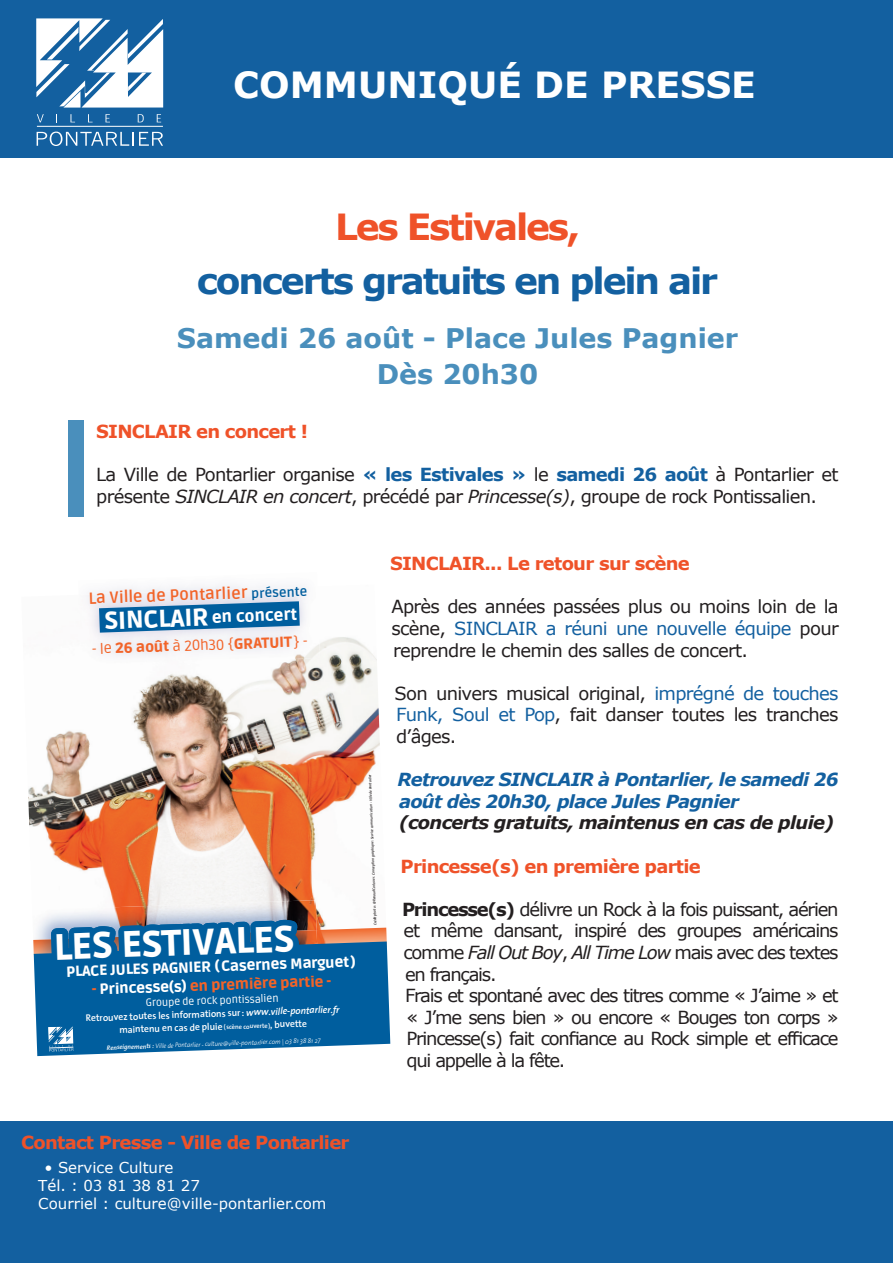
<style>
.page{position:relative;width:893px;height:1263px;background:#fff}
.page>*{position:absolute;margin:0;border:0;box-sizing:border-box;transform-origin:0 0}
.t1{font:900 36.6px "Ruda";color:#fff}
.t2{font:700 36px "Verdana";letter-spacing:-.06em;color:#1360a0}
.t3{font:700 36px "Verdana";color:#fff}
.t4{font:700 36px "Verdana";letter-spacing:-.06em;color:#ef5229}
.t5{font:700 27px/36px "Verdana";color:#4a8fbc;text-align:center}
.t6{font:18px/21.6px "Verdana";letter-spacing:-.07em;color:#231f20;text-align:justify}
.t7{font:18px/21.6px "Verdana";letter-spacing:-.04em;color:#231f20}
.t8{font:700 18px "Verdana";letter-spacing:-.04em;color:#ef5229}
.t9{font:italic 700 18px/21.6px "Verdana";letter-spacing:-.04em;color:#1360a0}
.t10{font:italic 700 18px "Verdana";letter-spacing:-.04em;color:#231f20}
.t11{font:700 16.2px/23.5px "Ruda";color:#f26429;text-align:center}
.t12{font:15px/18px "Verdana";color:#fff}
.t13{font:900 14.55px "Ruda";color:#f26429}
.t14{font:900 14.55px "Ruda";color:#fff}
.t15{font:10.5px "Ruda";color:#fff}
.t16{font:9.75px/12.9px "The Sans Semi Bold Semi Bold 2";color:#fff;text-align:center}
.t17{font:italic 300 6.45px "The Sans";color:#fff;scale:.96 1}
.t18{font:italic 600 3.6px "The Sans";color:#231f20}
.s1{font-weight:700;color:#1360a0}
.s2{font-style:italic}
.s3{font-size:13.05px;color:#005e9e}
.s4{font-weight:900;font-size:24.3px;color:#fff}
.s5{font-weight:900;color:#fff}
.s6{font-weight:400}
.s7{color:#fff}
.s8{font-family:"The Sans";font-weight:600;font-style:italic}
.s9{font-size:6.45px}
.s10{font-weight:600}
.s11{color:#1360a0}
.s12{font-weight:700}
</style>
<div class="page">
<div style="left:0;top:1121px;width:893px;height:142px;background:#1360a0"></div>
<div style="left:0;top:0;width:893px;height:157px;background:#1360a0"></div>
<img style="left:28px;top:585px;width:362px;height:471px">
<svg style="left:37px;top:114px;width:7px;height:8px"></svg>
<svg style="left:88px;top:114px;width:5px;height:8px"></svg>
<svg style="left:106px;top:114px;width:4px;height:8px"></svg>
<svg style="left:138px;top:114px;width:6px;height:8px"></svg>
<svg style="left:157px;top:114px;width:4px;height:8px"></svg>
<hr style="left:37px;top:126px;width:126px;height:1px;background:#fff">
<svg style="left:37px;top:132px;width:126px;height:14px"></svg>
<svg style="left:36px;top:18px;width:127px;height:90px"></svg>
<div style="left:68px;top:420px;width:15px;height:97px;background:#4a8fbc"></div>
<h2 class="t3" style="left:233px;top:59px;width:524px">COMMUNIQUÉ DE PRESSE</h2>
<h2 class="t4" style="left:335px;top:201px;width:247px">Les Estivales,</h2>
<h2 class="t2" style="left:197px;top:255px;width:523px">concerts gratuits en plein air</h2>
<h3 class="t5" style="left:177px;top:320px;width:563px">Samedi 26 août - Place Jules Pagnier<br>Dès 20h30</h3>
<p class="t8" style="left:96px;top:419px;width:213px">SINCLAIR en concert !</p>
<p class="t7" style="left:96px;top:464px;width:744px">La Ville de Pontarlier organise <span class="s1">« les Estivales »</span> le <span class="s1">samedi 26 août</span> à Pontarlier et présente <span class="s2">SINCLAIR en concert</span>, précédé par <span class="s2">Princesse(s)</span>, groupe de rock Pontissalien.</p>
<p class="t11" style="left:88px;top:587px;width:220px;rotate:-2deg">La Ville de Pontarlier <span class="s3">présente<br></span><span class="s4">SINCLAIR</span> <span class="s5">en concert</span></p>
<p class="t13" style="left:92px;top:640px;width:217px;rotate:-2deg"><span class="s6">- le</span> 26 août <span class="s6">à 20h30 {</span>GRATUIT <span class="s6">} -</span></p>
<h1 class="t1" style="left:53px;top:926px;width:242px;rotate:-2deg">LES ESTIVALES</h1>
<p class="t14" style="left:66px;top:963px;width:291px;rotate:-2deg">PLACE JULES PAGNIER ( Casernes Marguet )</p>
<p class="t13" style="left:92px;top:981px;width:241px;rotate:-2deg">- <span class="s7">Princesse(s)</span> en première partie -</p>
<p class="t15" style="left:146px;top:997px;width:135px;rotate:-2deg">Groupe de rock pontissalien</p>
<p class="t16" style="left:86px;top:1011px;width:255px;rotate:-2deg">Retrouvez toutes les informations sur : <span class="s8">www.ville-pontarlier.fr </span>maintenu en cas de pluie <span class="s9">( scène couverte )</span>, buvette</p>
<p class="t17" style="left:107px;top:1042px;width:224px;rotate:-2deg"><span class="s10">Renseignements :</span> Ville de Pontarlier - culture@ville-pontarlier.com | 03 81 38 81 27</p>
<p class="t18" style="left:372px;top:925px;width:153px;rotate:-92deg">Crédit photo : @RenaudCorlouer. Conception graphique : Service communication - Ville de Pontarlier</p>
<p class="t8" style="left:390px;top:551px;width:301px">SINCLAIR... Le retour sur scène</p>
<p class="t6" style="left:392px;top:596px;width:449px">Après des années passées plus ou moins loin de la scène, <span class="s11">SINCLAIR a réuni une nouvelle équipe</span> pour reprendre le chemin des salles de concert.</p>
<p class="t6" style="left:395px;top:682px;width:446px">Son univers musical original, <span class="s11">imprégné de touches Funk, Soul et Pop</span>, fait danser toutes les tranches d’âges.</p>
<p class="t9" style="left:398px;top:768px;width:442px">Retrouvez SINCLAIR à Pontarlier, le samedi 26 août dès 20h30, place Jules Pagnier</p>
<p class="t10" style="left:399px;top:810px;width:437px">(concerts gratuits, maintenus en cas de pluie)</p>
<p class="t8" style="left:401px;top:853px;width:302px">Princesse(s) en première partie</p>
<p class="t6" style="left:402px;top:898px;width:438px;text-align:left"><span class="s12">Princesse(s)</span> délivre un Rock à la fois puissant, aérien et même dansant, inspiré des groupes américains comme <span class="s2">Fall Out Boy</span>, <span class="s2">All Time Low</span> mais avec des textes en français.<br>Frais et spontané avec des titres comme « J’aime » et « J’me sens bien » ou encore « Bouges ton corps » Princesse(s) fait confiance au Rock simple et efficace qui appelle à la fête.</p>
<p class="t8" style="left:21px;top:1130px;width:330px">Contact Presse - Ville de Pontarlier</p>
<p class="t12" style="left:38px;top:1158px;width:290px;text-indent:6px">• Service Culture<br>Tél. : 03 81 38 81 27<br>Courriel : culture@ville-pontarlier.com</p>
</div>
